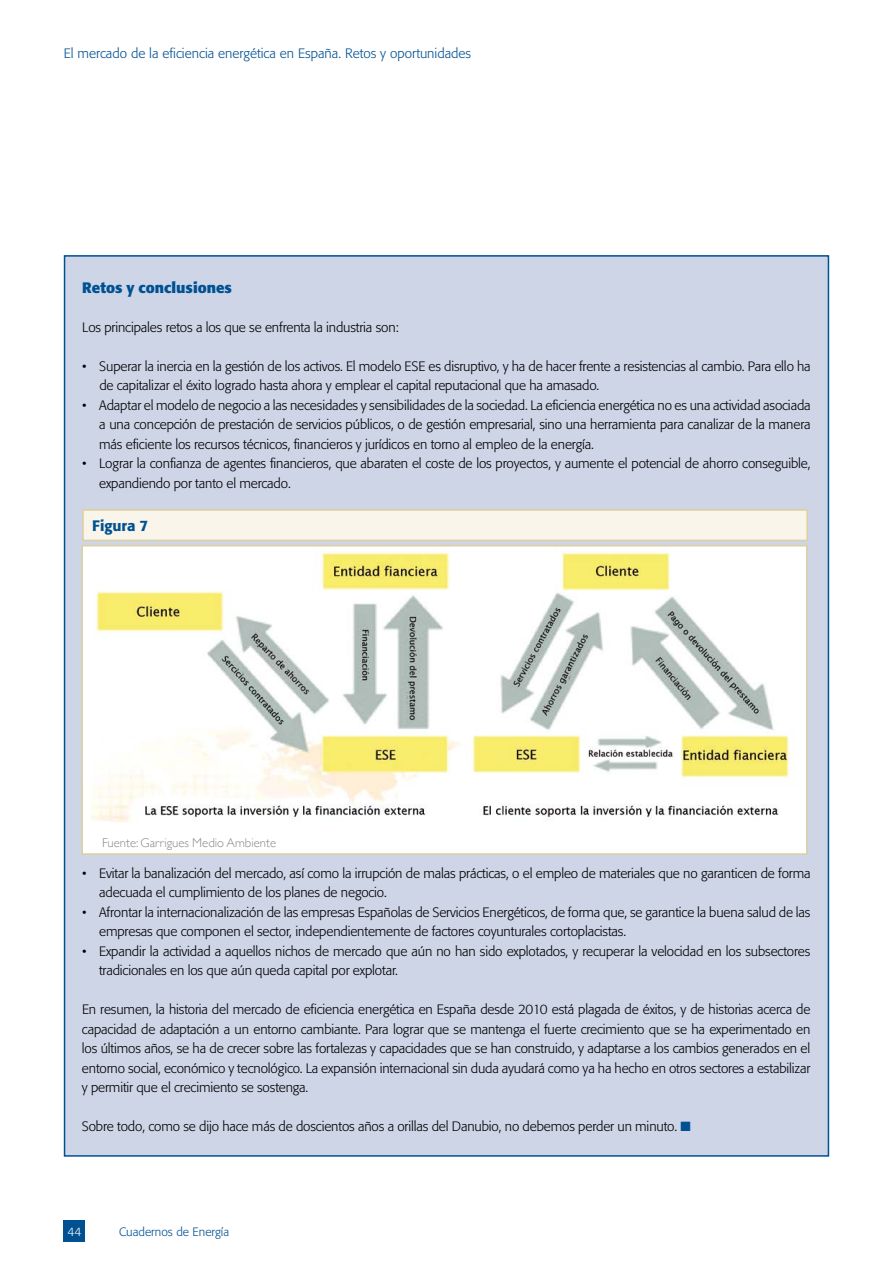
<style>
.page{position:relative;width:893px;height:1263px;background:#fff}
.page>*{position:absolute;margin:0;border:0;box-sizing:border-box;transform-origin:0 0}
.t1{font:700 15px "Formata";color:#005192}
.t2{font:500 15px "Formata";color:#005192}
.t3{font:300 13.5px/19.5px "Formata";letter-spacing:-.01em;color:#000}
.t4{font:300 13.5px "Formata";color:#005192}
.t5{font:300 12.75px "Gill Sans";color:#87888a}
.t6{font:300 12px "Formata";color:#005192}
.t7{font:300 12px "Formata";color:#fff}
.s1{color:#005192}
</style>
<div class="page">
<div style="left:64px;top:1220px;width:21px;height:22px;background:#005192"></div>
<div style="left:65px;top:256px;width:763px;height:900px;background:#cdd5e7"></div>
<div style="left:82px;top:546px;width:725px;height:308px;background:#fff"></div>
<img style="left:91px;top:552px;width:699px;height:270px">
<div style="left:81px;top:545px;width:726px;height:310px;border:2px solid #dfcf9b"></div>
<div style="left:83px;top:510px;width:724px;height:30px;background:#f9f5ea"></div>
<div style="left:82px;top:509px;width:726px;height:32px;border:2px solid #dfcf9b"></div>
<p class="t4" style="left:64px;top:46px;width:409px">El mercado de la eficiencia energética en España. Retos y oportunidades</p>
<p class="t1" style="left:82px;top:278px;width:151px">Retos y conclusiones</p>
<p class="t3" style="left:82px;top:317px;width:318px">Los principales retos a los que se enfrenta la industria son:</p>
<p class="t3" style="left:99px;top:356px;width:713px;text-indent:-17px">• Superar la inercia en la gestión de los activos. El modelo ESE es disruptivo, y ha de hacer frente a resistencias al cambio. Para ello ha de capitalizar el éxito logrado hasta ahora y emplear el capital reputacional que ha amasado.</p>
<p class="t3" style="left:99px;top:395px;width:713px;text-align:justify;text-indent:-17px">• Adaptar el modelo de negocio a las necesidades y sensibilidades de la sociedad. La eficiencia energética no es una actividad asociada a una concepción de prestación de servicios públicos, o de gestión empresarial, sino una herramienta para canalizar de la manera más eficiente los recursos técnicos, financieros y jurídicos en torno al empleo de la energía.</p>
<p class="t3" style="left:99px;top:454px;width:713px;text-indent:-17px">• Lograr la confianza de agentes financieros, que abaraten el coste de los proyectos, y aumente el potencial de ahorro conseguible, expandiendo por tanto el mercado.</p>
<p class="t2" style="left:92px;top:517px;width:58px">Figura 7</p>
<p class="t5" style="left:102px;top:832px;width:176px">Fuente: Garrigues Medio Ambiente</p>
<p class="t3" style="left:99px;top:863px;width:713px;text-indent:-17px">• Evitar la banalización del mercado, así como la irrupción de malas prácticas, o el empleo de materiales que no garanticen de forma adecuada el cumplimiento de los planes de negocio.</p>
<p class="t3" style="left:99px;top:902px;width:713px;text-indent:-17px">• Afrontar la internacionalización de las empresas Españolas de Servicios Energéticos, de forma que, se garantice la buena salud de las empresas que componen el sector, independientemente de factores coyunturales cortoplacistas.</p>
<p class="t3" style="left:99px;top:941px;width:713px;text-indent:-17px">• Expandir la actividad a aquellos nichos de mercado que aún no han sido explotados, y recuperar la velocidad en los subsectores tradicionales en los que aún queda capital por explotar.</p>
<p class="t3" style="left:82px;top:1000px;width:730px;text-align:justify">En resumen, la historia del mercado de eficiencia energética en España desde 2010 está plagada de éxitos, y de historias acerca de capacidad de adaptación a un entorno cambiante. Para lograr que se mantenga el fuerte crecimiento que se ha experimentado en los últimos años, se ha de crecer sobre las fortalezas y capacidades que se han construido, y adaptarse a los cambios generados en el entorno social, económico y tecnológico. La expansión internacional sin duda ayudará como ya ha hecho en otros sectores a estabilizar y permitir que el crecimiento se sostenga.</p>
<p class="t3" style="left:82px;top:1117px;width:610px">Sobre todo, como se dijo hace más de doscientos años a orillas del Danubio, no debemos perder un minuto. <span class="s1">■</span></p>
<p class="t7" style="left:67px;top:1224px;width:15px">44</p>
<p class="t6" style="left:119px;top:1224px;width:112px">Cuadernos de Energía</p>
</div>
